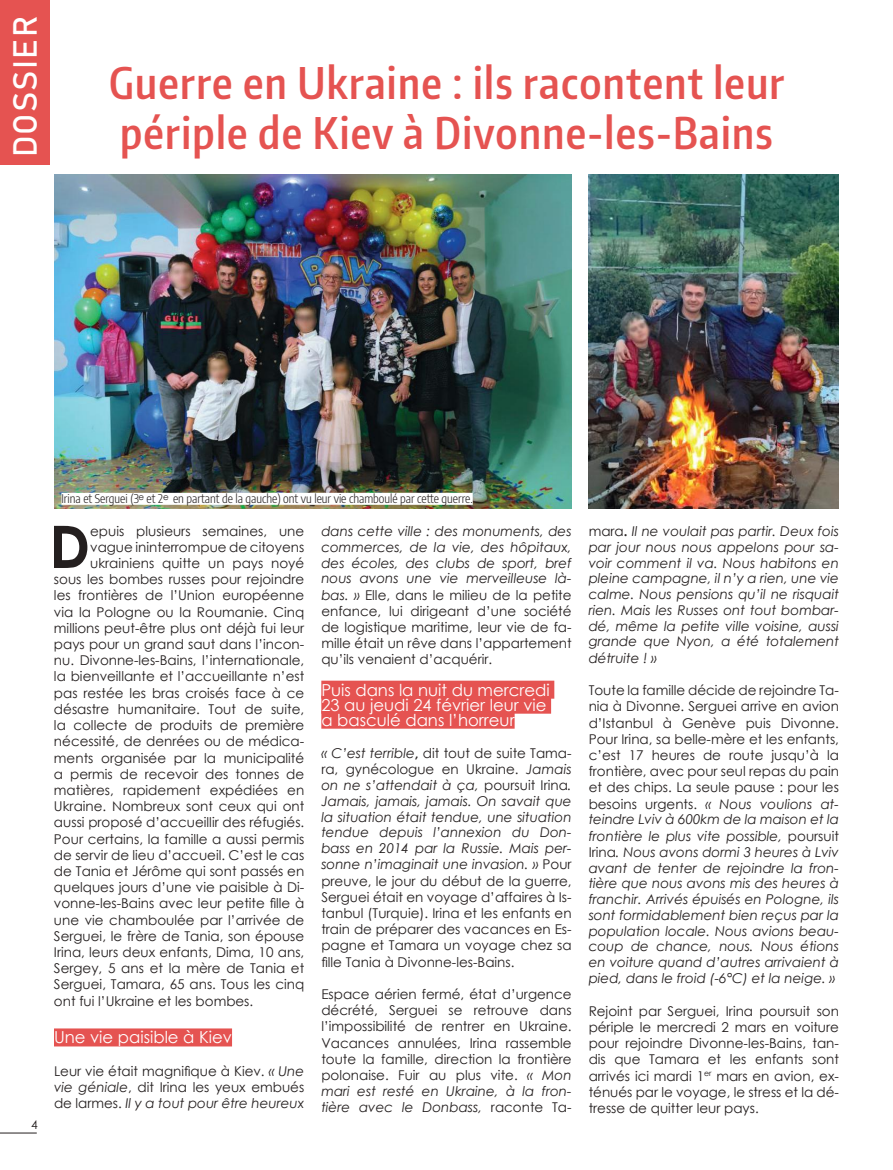
<style>
.page{position:relative;width:893px;height:1170px;background:#fff}
.page>*{position:absolute;margin:0;border:0;box-sizing:border-box;transform-origin:0 0}
.t1{font:700 58.65px "Century Gothic";color:#241f1f}
.t2{font:600 43.5px/49.5px "Encode Sans Compressed";letter-spacing:.03em;color:#e55351}
.t3{font:33px "Bahnschrift";letter-spacing:.035em;color:#fff}
.t4{font:16.5px/15px "Century Gothic";color:#fff}
.t5{font:13.5px/16px "Century Gothic";color:#241f1f;text-align:justify}
.t6{font:italic 13.5px/16px "Century Gothic";color:#241f1f;text-align:justify}
.t7{font:300 12px "Encode Sans Condensed";color:#241f1f}
.t8{font:12px "Century Gothic";color:#241f1f}
.t9{font:8.7px "Century Gothic";color:#241f1f}
.s1{font-style:italic}
.s2{font-weight:700}
.s3{font-style:normal}
.s4{font-weight:700;font-style:normal}
</style>
<div class="page">
<hr style="left:0;top:1132px;width:37px;height:1px;background:#241f1f">
<div style="left:0;top:0;width:49px;height:164px;background:#e55351"></div>
<img style="left:54px;top:175px;width:518px;height:333px">
<img style="left:589px;top:175px;width:250px;height:333px">
<div style="left:61px;top:493px;width:412px;height:12px;background:#fff"></div>
<div style="left:54px;top:1028px;width:178px;height:18px;background:#e55351"></div>
<div style="left:321px;top:680px;width:233px;height:18px;background:#e55351"></div>
<div style="left:321px;top:695px;width:230px;height:18px;background:#e55351"></div>
<div style="left:321px;top:710px;width:194px;height:18px;background:#e55351"></div>
<h3 class="t3" style="left:0;top:157px;width:143px;rotate:-90deg">DOSSIER</h3>
<h2 class="t2" style="left:109px;top:57px;width:677px">Guerre en Ukraine : ils racontent leur périple de Kiev à Divonne-les-Bains</h2>
<p class="t8" style="left:31px;top:1116px;width:8px">4</p>
<p class="t7" style="left:61px;top:490px;width:413px">Irina et Serguei (3 et 2 en partant de la gauche) ont vu leur vie chamboulé par cette guerre.</p>
<h1 class="t1" style="left:49px;top:502px;width:43px">D</h1>
<p class="t5" style="left:90px;top:522px;width:216px">epuis plusieurs semaines, une</p>
<p class="t9" style="left:139px;top:491px;width:7px">e</p>
<p class="t9" style="left:163px;top:491px;width:7px">e</p>
<p class="t5" style="left:321px;top:523px;width:252px"><span class="s1">dans cette ville : des monuments, des commerces, de la vie, des hôpitaux, des écoles, des clubs de sport, bref nous avons une vie merveilleuse là&shy;bas. »</span> Elle, dans le milieu de la petite enfance, lui dirigeant d’une société de logistique maritime, leur vie de fa&shy;mille était un rêve dans l’appartement qu’ils venaient d’acquérir.</p>
<p class="t4" style="left:321px;top:682px;width:230px">Puis dans la nuit du mercredi<br>23 au jeudi 24 février leur vie a basculé dans l’horreur</p>
<p class="t5" style="left:321px;top:745px;width:252px"><span class="s1">« C’est terrible</span><span class="s2">,</span> dit tout de suite Tama&shy;ra, gynécologue en Ukraine. <span class="s1">Jamais on ne s’attendait à ça,</span> poursuit Irina<span class="s1">.<br>Jamais, jamais, jamais. On savait que la situation était tendue, une situation tendue depuis l’annexion du Don&shy;bass en 2014 par la Russie. Mais per&shy;sonne n’imaginait une invasion. »</span> Pour preuve, le jour du début de la guerre, Serguei était en voyage d’affaires à Is&shy;tanbul (Turquie). Irina et les enfants en train de préparer des vacances en Es&shy;pagne et Tamara un voyage chez sa fille Tania à Divonne-les-Bains.</p>
<p class="t5" style="left:321px;top:985px;width:252px">Espace aérien fermé, état d’urgence décrété, Serguei se retrouve dans l’impossibilité de rentrer en Ukraine.<br>Vacances annulées, Irina rassemble toute la famille, direction la frontière polonaise. Fuir au plus vite. <span class="s1">« Mon mari est resté en Ukraine, à la fron&shy;tière avec le Donbass,</span> raconte Ta-</p>
<p class="t5" style="left:90px;top:538px;width:216px">vague ininterrompue de citoyens</p>
<p class="t5" style="left:90px;top:555px;width:216px">ukrainiens quitte un pays noyé</p>
<p class="t5" style="left:54px;top:571px;width:252px">sous les bombes russes pour rejoindre</p>
<p class="t5" style="left:54px;top:587px;width:252px">les frontières de l’Union européenne</p>
<p class="t5" style="left:54px;top:603px;width:252px">via la Pologne ou la Roumanie. Cinq</p>
<p class="t5" style="left:54px;top:619px;width:252px">millions peut-être plus ont déjà fui leur</p>
<p class="t5" style="left:54px;top:636px;width:252px">pays pour un grand saut dans l’incon-</p>
<p class="t5" style="left:54px;top:652px;width:252px">nu. Divonne-les-Bains, l’internationale,</p>
<p class="t5" style="left:54px;top:668px;width:252px">la bienveillante et l’accueillante n’est</p>
<p class="t5" style="left:54px;top:684px;width:252px">pas restée les bras croisés face à ce</p>
<p class="t5" style="left:54px;top:700px;width:252px">désastre humanitaire. Tout de suite,</p>
<p class="t5" style="left:54px;top:717px;width:252px">la collecte de produits de première</p>
<p class="t5" style="left:54px;top:733px;width:252px">nécessité, de denrées ou de médica-</p>
<p class="t5" style="left:54px;top:749px;width:252px">ments organisée par la municipalité</p>
<p class="t5" style="left:54px;top:765px;width:252px">a permis de recevoir des tonnes de</p>
<p class="t5" style="left:54px;top:781px;width:252px">matières, rapidement expédiées en</p>
<p class="t5" style="left:54px;top:798px;width:252px">Ukraine. Nombreux sont ceux qui ont</p>
<p class="t5" style="left:54px;top:814px;width:252px">aussi proposé d’accueillir des réfugiés.</p>
<p class="t5" style="left:54px;top:830px;width:252px">Pour certains, la famille a aussi permis</p>
<p class="t5" style="left:54px;top:846px;width:252px">de servir de lieu d’accueil. C’est le cas</p>
<p class="t5" style="left:54px;top:862px;width:252px">de Tania et Jérôme qui sont passés en</p>
<p class="t5" style="left:54px;top:879px;width:252px">quelques jours d’une vie paisible à Di-</p>
<p class="t5" style="left:54px;top:895px;width:252px">vonne-les-Bains avec leur petite fille à</p>
<p class="t5" style="left:54px;top:911px;width:252px">une vie chamboulée par l’arrivée de</p>
<p class="t5" style="left:54px;top:927px;width:252px">Serguei, le frère de Tania, son épouse</p>
<p class="t5" style="left:54px;top:943px;width:252px">Irina, leurs deux enfants, Dima, 10 ans,</p>
<p class="t5" style="left:54px;top:960px;width:252px">Sergey, 5 ans et la mère de Tania et</p>
<p class="t5" style="left:54px;top:976px;width:252px">Serguei, Tamara, 65 ans. Tous les cinq</p>
<p class="t5" style="left:54px;top:992px;width:201px">ont fui l’Ukraine et les bombes.</p>
<p class="t4" style="left:54px;top:1029px;width:180px">Une vie paisible à Kiev</p>
<p class="t5" style="left:54px;top:1062px;width:252px">Leur vie était magnifique à Kiev. <span class="s1">« Une vie géniale</span>, dit Irina les yeux embués de larmes. <span class="s1">Il y a tout pour être heureux</span></p>
<p class="t6" style="left:589px;top:523px;width:252px"><span class="s3">mara</span><span class="s4">.</span> Il ne voulait pas partir. Deux fois par jour nous nous appelons pour sa&shy;voir comment il va. Nous habitons en pleine campagne, il n’y a rien, une vie calme. Nous pensions qu’il ne risquait rien. Mais les Russes ont tout bombar&shy;dé, même la petite ville voisine, aussi grande que Nyon, a été totalement détruite ! »</p>
<p class="t6" style="left:589px;top:682px;width:252px"><span class="s3">Toute la famille décide de rejoindre Ta&shy;nia à Divonne. Serguei arrive en avion d’Istanbul à Genève puis Divonne.<br>Pour Irina, sa belle-mère et les enfants, c’est 17 heures de route jusqu’à la frontière, avec pour seul repas du pain et des chips. La seule pause : pour les besoins urgents.</span> « Nous voulions at&shy;teindre Lviv à 600km de la maison et la frontière le plus vite possible, <span class="s3">poursuit Irina</span>. Nous avons dormi 3 heures à Lviv avant de tenter de rejoindre la fron&shy;tière que nous avons mis des heures à franchir. Arrivés épuisés en Pologne, ils sont formidablement bien reçus par la population locale. Nous avions beau&shy;coup de chance, nous. Nous étions en voiture quand d’autres arrivaient à pied, dans le froid (-6°C) et la neige. »</p>
<p class="t5" style="left:589px;top:1002px;width:252px">Rejoint par Serguei, Irina poursuit son périple le mercredi 2 mars en voiture pour rejoindre Divonne-les-Bains, tan&shy;dis que Tamara et les enfants sont arrivés ici mardi 1<sup>er</sup> mars en avion, ex&shy;ténués par le voyage, le stress et la dé&shy;tresse de quitter leur pays.</p>
</div>
